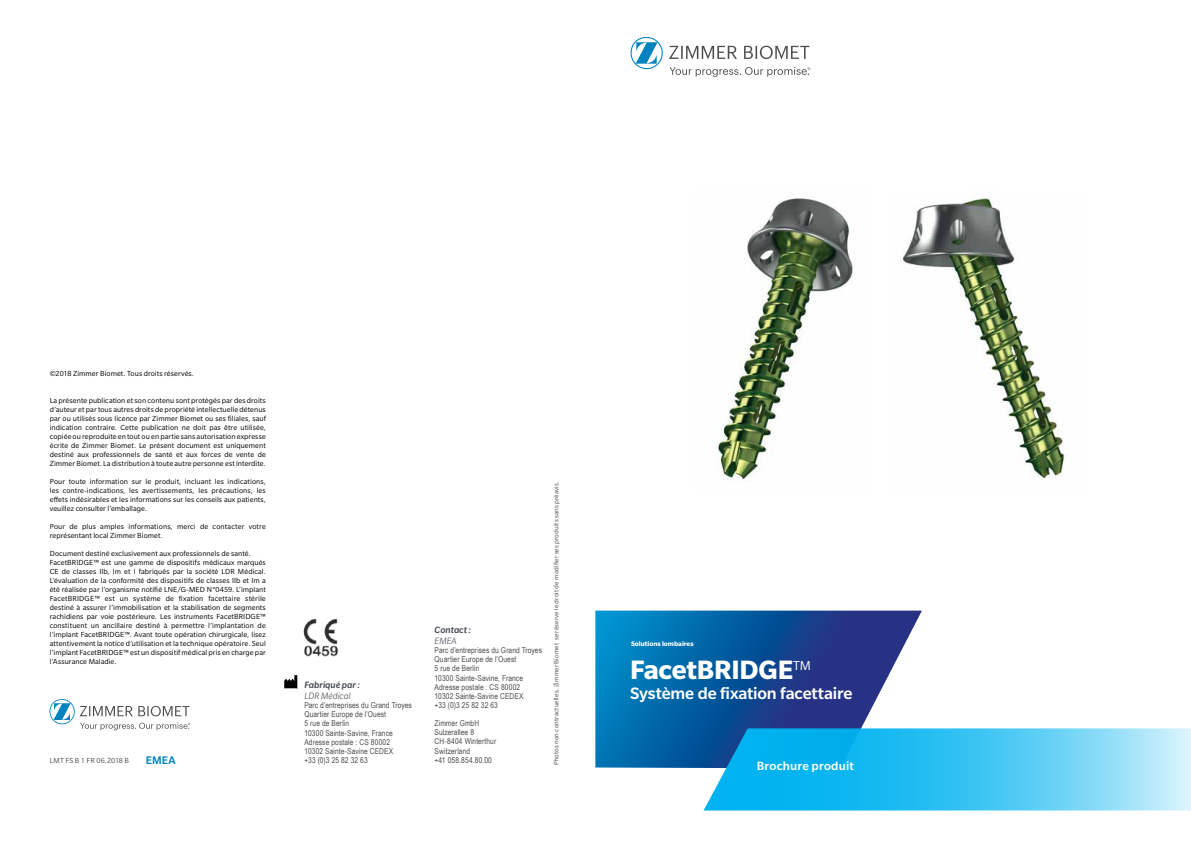
<style>
.page{position:relative;width:1191px;height:842px;background:#fff}
.page>*{position:absolute;margin:0;border:0;box-sizing:border-box;transform-origin:0 0}
.t1{font:700 28.9px "Slate Pro";letter-spacing:-.005em;color:#fff}
.t2{font:500 18px "Slate Pro";letter-spacing:-.01em;color:#fff}
.t3{font:500 13px "Slate Pro";letter-spacing:.015em;color:#fff}
.t4{font:500 12px "Slate Pro";color:#0083bf}
.t5{font:italic 500 10px "Slate Pro";color:#474c55}
.t6{font:italic 300 10px "Slate Pro";color:#474c55}
.t7{font:8.1px/9.1px "Arial Narrow";letter-spacing:.01em;color:#4d4d4f}
.t8{font:8px/9px "Slate Pro";letter-spacing:.01em;color:#000;text-align:justify}
.t9{font:8px "Slate Pro";letter-spacing:.01em;color:#4d4d4f}
.t10{font:700 7.2px "Slate Pro";color:#fff}
.t11{font:7px "Slate Pro";letter-spacing:.01em;color:#4d4d4f}
</style>
<div class="page">
<svg style="left:595px;top:611px;width:326px;height:157px;background:#2164a5"></svg>
<svg style="left:703px;top:728px;width:488px;height:82px;background:#46c3f0"></svg>
<svg style="left:669px;top:46px;width:140px;height:13px"></svg>
<svg style="left:630px;top:37px;width:33px;height:32px"></svg>
<svg style="left:669px;top:67px;width:141px;height:10px"></svg>
<img style="left:902px;top:197px;width:163px;height:281px">
<img style="left:717px;top:198px;width:136px;height:282px">
<img style="left:303px;top:619px;width:36px;height:38px">
<svg style="left:50px;top:699px;width:140px;height:31px"></svg>
<svg style="left:284px;top:675px;width:14px;height:14px"></svg>
<p class="t8" style="left:50px;top:368px;width:146px">©2018 Zimmer Biomet. Tous droits réservés.</p>
<p class="t8" style="left:50px;top:395px;width:218px">La présente publication et son contenu sont protégés par des droits d’auteur et par tous autres droits de propriété intellectuelle détenus par ou utilisés sous licence par Zimmer Biomet ou ses filiales, sauf indication contraire. Cette publication ne doit pas être utilisée, copiée ou reproduite en tout ou en partie sans autorisation expresse écrite de Zimmer Biomet. Le présent document est uniquement destiné aux professionnels de santé et aux forces de vente de Zimmer Biomet. La distribution à toute autre personne est interdite.</p>
<p class="t8" style="left:50px;top:476px;width:218px">Pour toute information sur le produit, incluant les indications, les contre-indications, les avertissements, les précautions, les effets indésirables et les informations sur les conseils aux patients, veuillez consulter l’emballage.</p>
<p class="t8" style="left:50px;top:521px;width:217px">Pour de plus amples informations, merci de contacter votre représentant local Zimmer Biomet.</p>
<p class="t8" style="left:50px;top:548px;width:218px;text-align:left">Document destiné exclusivement aux professionnels de santé.<br>FacetBRIDGE™ est une gamme de dispositifs médicaux marqués CE de classes IIb, Im et I fabriqués par la société LDR Médical.<br>L’évaluation de la conformité des dispositifs de classes IIb et Im a été réalisée par l’organisme notifié LNE/G-MED N°0459. L’implant FacetBRIDGE™ est un système de fixation facettaire stérile destiné à assurer l’immobilisation et la stabilisation de segments rachidiens par voie postérieure. Les instruments FacetBRIDGE™ constituent un ancillaire destiné à permettre l’implantation de l’implant FacetBRIDGE™. Avant toute opération chirurgicale, lisez attentivement la notice d’utilisation et la technique opératoire. Seul l’implant FacetBRIDGE™ est un dispositif médical pris en charge par l’Assurance Maladie.</p>
<p class="t9" style="left:50px;top:756px;width:81px">LMT FS B 1 FR 06.2018 B</p>
<h3 class="t4" style="left:146px;top:754px;width:31px">EMEA</h3>
<p class="t5" style="left:304px;top:679px;width:57px">Fabriqué par :</p>
<p class="t6" style="left:304px;top:691px;width:48px">LDR Médical</p>
<p class="t7" style="left:304px;top:700px;width:109px">Parc d’entreprises du Grand Troyes<br>Quartier Europe de l’Ouest<br>5 rue de Berlin<br>10300 Sainte-Savine, France<br>Adresse postale : CS 80002<br>10302 Sainte-Savine CEDEX<br>+33 (0)3 25 82 32 63</p>
<p class="t5" style="left:434px;top:624px;width:38px">Contact :</p>
<p class="t6" style="left:434px;top:636px;width:24px">EMEA</p>
<p class="t7" style="left:434px;top:645px;width:109px">Parc d’entreprises du Grand Troyes<br>Quartier Europe de l’Ouest<br>5 rue de Berlin<br>10300 Sainte-Savine, France<br>Adresse postale : CS 80002<br>10302 Sainte-Savine CEDEX<br>+33 (0)3 25 82 32 63</p>
<p class="t7" style="left:434px;top:718px;width:63px">Zimmer GmbH<br>Sulzerallee 8<br>CH-8404 Winterthur<br>Switzerland<br>+41 058.854.80.00</p>
<p class="t11" style="left:552px;top:765px;width:285px;rotate:-90deg">Photos non contractuelles. Zimmer Biomet se réserve le droit de modifier ses produits sans préavis.</p>
<p class="t10" style="left:631px;top:639px;width:64px">Solutions lombaires</p>
<h1 class="t1" style="left:630px;top:654px;width:182px">FacetBRIDGE<sup>TM</sup></h1>
<h2 class="t2" style="left:630px;top:683px;width:224px">Système de fixation facettaire</h2>
<h3 class="t3" style="left:756px;top:759px;width:99px">Brochure produit</h3>
</div>
